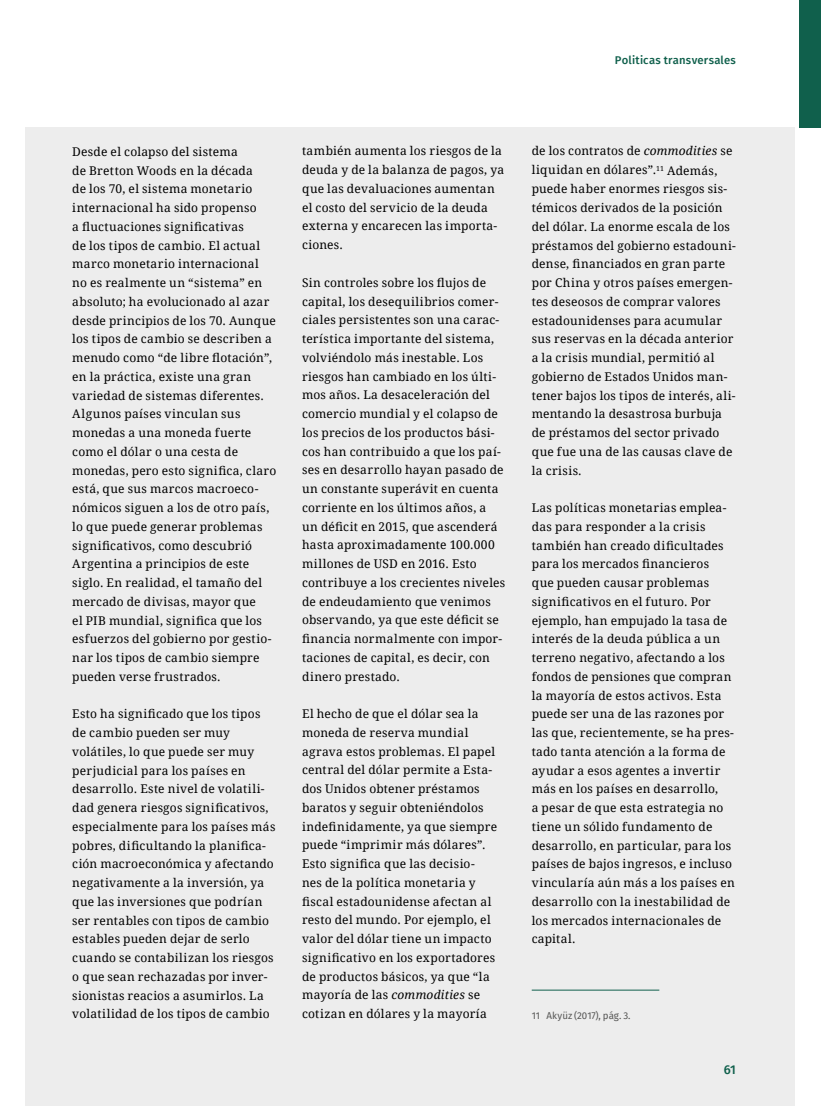
<style>
.page{position:relative;width:821px;height:1106px;background:#fff}
.page>*{position:absolute;margin:0;border:0;box-sizing:border-box;transform-origin:0 0}
.t1{font:500 12.75px "Fira Sans";color:#10604c}
.t2{font:12px/18.8px "Droid Serif";letter-spacing:.02em;color:#000}
.t3{font:500 11.25px "Fira Sans";letter-spacing:.02em;color:#10604c}
.t4{font:9.75px "Fira Sans";letter-spacing:-.005em;color:#575756}
.s1{font-style:italic}
</style>
<div class="page">
<div style="left:26px;top:128px;width:769px;height:978px;background:#ededed"></div>
<div style="left:799px;top:0;width:22px;height:128px;background:#10604c"></div>
<hr style="left:531px;top:989px;width:128px;height:1px;background:#10604c">
<p class="t3" style="left:615px;top:51px;width:122px">Politicas transversales</p>
<p class="t2" style="left:72px;top:142px;width:206px">Desde el colapso del sistema<br>de Bretton Woods en la década<br>de los 70, el sistema monetario internacional ha sido propenso<br>a fluctuaciones significativas<br>de los tipos de cambio. El actual marco monetario internacional no es realmente un “sistema” en absoluto; ha evolucionado al azar desde principios de los 70. Aunque los tipos de cambio se describen a menudo como “de libre flotación”, en la práctica, existe una gran variedad de sistemas diferentes.<br>Algunos países vinculan sus monedas a una moneda fuerte como el dólar o una cesta de monedas, pero esto significa, claro está, que sus marcos macroeco&shy;nómicos siguen a los de otro país, lo que puede generar problemas significativos, como descubrió<br>Argentina a principios de este siglo. En realidad, el tamaño del mercado de divisas, mayor que<br>el PIB mundial, significa que los esfuerzos del gobierno por gestio&shy;nar los tipos de cambio siempre pueden verse frustrados.</p>
<p class="t2" style="left:72px;top:704px;width:205px">Esto ha significado que los tipos de cambio pueden ser muy volátiles, lo que puede ser muy perjudicial para los países en desarrollo. Este nivel de volatili&shy;dad genera riesgos significativos, especialmente para los países más pobres, dificultando la planifica&shy;ción macroeconómica y afectando negativamente a la inversión, ya que las inversiones que podrían ser rentables con tipos de cambio estables pueden dejar de serlo cuando se contabilizan los riesgos o que sean rechazadas por inver&shy;sionistas reacios a asumirlos. La volatilidad de los tipos de cambio</p>
<p class="t2" style="left:302px;top:141px;width:204px">también aumenta los riesgos de la deuda y de la balanza de pagos, ya que las devaluaciones aumentan el costo del servicio de la deuda externa y encarecen las importa&shy;ciones.</p>
<p class="t2" style="left:302px;top:273px;width:205px">Sin controles sobre los flujos de capital, los desequilibrios comer&shy;ciales persistentes son una carac&shy;terística importante del sistema, volviéndolo más inestable. Los riesgos han cambiado en los últi&shy;mos años. La desaceleración del comercio mundial y el colapso de los precios de los productos bási&shy;cos han contribuido a que los paí&shy;ses en desarrollo hayan pasado de un constante superávit en cuenta corriente en los últimos años, a<br>un déficit en 2015, que ascenderá hasta aproximadamente 100.000 millones de USD en 2016. Esto contribuye a los crecientes niveles de endeudamiento que venimos observando, ya que este déficit se financia normalmente con impor&shy;taciones de capital, es decir, con dinero prestado.</p>
<p class="t2" style="left:302px;top:704px;width:197px">El hecho de que el dólar sea la moneda de reserva mundial agrava estos problemas. El papel central del dólar permite a Esta&shy;dos Unidos obtener préstamos baratos y seguir obteniéndolos indefinidamente, ya que siempre puede “imprimir más dólares”.<br>Esto significa que las decisio&shy;nes de la política monetaria y fiscal estadounidense afectan al resto del mundo. Por ejemplo, el valor del dólar tiene un impacto significativo en los exportadores de productos básicos, ya que “la mayoría de las <span class="s1">commodities</span> se cotizan en dólares y la mayoría</p>
<p class="t2" style="left:531px;top:141px;width:206px">de los contratos de <span class="s1">commodities</span> se liquidan en dólares”.<sup>11</sup> Además, puede haber enormes riesgos sis&shy;témicos derivados de la posición del dólar. La enorme escala de los préstamos del gobierno estadouni&shy;dense, financiados en gran parte por China y otros países emergen&shy;tes deseosos de comprar valores estadounidenses para acumular sus reservas en la década anterior a la crisis mundial, permitió al gobierno de Estados Unidos man&shy;tener bajos los tipos de interés, ali&shy;mentando la desastrosa burbuja de préstamos del sector privado que fue una de las causas clave de la crisis.</p>
<p class="t2" style="left:531px;top:498px;width:204px">Las políticas monetarias emplea&shy;das para responder a la crisis también han creado dificultades para los mercados financieros<br>que pueden causar problemas significativos en el futuro. Por ejemplo, han empujado la tasa de interés de la deuda pública a un terreno negativo, afectando a los fondos de pensiones que compran la mayoría de estos activos. Esta puede ser una de las razones por las que, recientemente, se ha pres&shy;tado tanta atención a la forma de ayudar a esos agentes a invertir más en los países en desarrollo,<br>a pesar de que esta estrategia no tiene un sólido fundamento de desarrollo, en particular, para los países de bajos ingresos, e incluso vincularía aún más a los países en desarrollo con la inestabilidad de los mercados internacionales de capital.</p>
<p class="t4" style="left:531px;top:1008px;width:100px">11 Akyüz (2017), pág. 3.</p>
<p class="t1" style="left:724px;top:1059px;width:14px">61</p>
</div>
